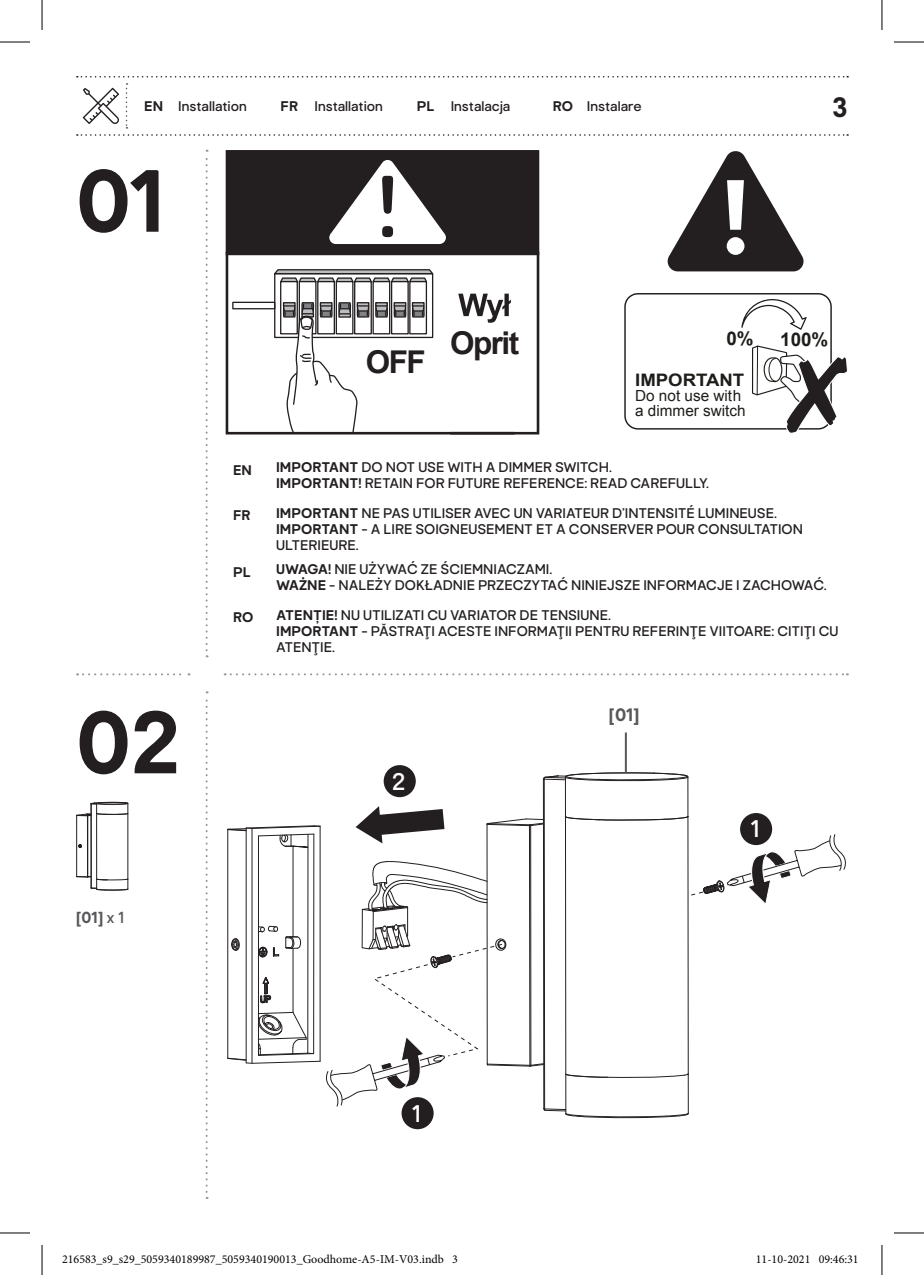
<style>
.page{position:relative;width:924px;height:1275px;background:#fff}
.page>*{position:absolute;margin:0;border:0;box-sizing:border-box;transform-origin:0 0}
.t1{font:700 88px "Good Home";color:#231f20}
.t2{font:700 31.4px "Arial";letter-spacing:-.05em;color:#231f20}
.t3{font:700 28px "Good Home";color:#231f20}
.t4{font:24px "Good Home";color:#fff}
.t5{font:700 18.8px "Arial";color:#1d1d1a}
.t6{font:700 18px "Good Home";color:#57585a}
.t7{font:700 17.2px "Arial";color:#1d1d1a;scale:1.08 1}
.t8{font:700 16px "Good Home";color:#57585a}
.t9{font:15.2px/15.2px "Arial";color:#1d1d1a}
.t10{font:14px/16px "Good Home";color:#231f20}
.t11{font:700 14px "Good Home";color:#231f20}
.t12{font:12px "Minion Pro";color:#000}
.s1{font-weight:700}
.s2{font-weight:400}
</style>
<div class="page">
<svg style="left:205px;top:150px;width:2px;height:507px"></svg>
<svg style="left:77px;top:673px;width:112px;height:2px"></svg>
<svg style="left:224px;top:673px;width:623px;height:2px"></svg>
<svg style="left:77px;top:76px;width:770px;height:60px"></svg>
<svg style="left:458px;top:294px;width:52px;height:29px"></svg>
<div style="left:226px;top:151px;width:312px;height:103px;background:#231f20"></div>
<div style="left:226px;top:150px;width:312px;height:105px;border:1px solid #231f20"></div>
<svg style="left:329px;top:160px;width:116px;height:84px"></svg>
<div style="left:226px;top:252px;width:313px;height:182px;border:3px solid #231f20"></div>
<svg style="left:273px;top:269px;width:162px;height:165px"></svg>
<div style="left:232px;top:302px;width:43px;height:7px;border:1px solid #231f20"></div>
<hr style="left:450px;top:432px;width:64px;height:2px;background:#231f20">
<div style="left:624px;top:293px;width:207px;height:136px;border:1px solid #1d1d1a;border-radius:13px"></div>
<svg style="left:741px;top:293px;width:106px;height:140px"></svg>
<svg style="left:667px;top:151px;width:137px;height:120px"></svg>
<hr style="left:0;top:42px;width:30px;height:1px;background:#000">
<hr style="left:893px;top:42px;width:30px;height:1px;background:#000">
<hr style="left:0;top:1232px;width:30px;height:1px;background:#000">
<hr style="left:893px;top:1232px;width:30px;height:1px;background:#000">
<hr style="left:42px;top:0;width:1px;height:30px;background:#000">
<hr style="left:42px;top:1245px;width:1px;height:30px;background:#000">
<hr style="left:881px;top:0;width:1px;height:30px;background:#000">
<hr style="left:881px;top:1245px;width:1px;height:30px;background:#000">
<svg style="left:76px;top:691px;width:770px;height:508px"></svg>
<p class="t10" style="left:144px;top:98px;width:104px"><span class="s1">EN</span> Installation</p>
<p class="t10" style="left:280px;top:98px;width:104px"><span class="s1">FR</span> Installation</p>
<p class="t10" style="left:416px;top:98px;width:95px"><span class="s1">PL</span> Instalacja</p>
<p class="t10" style="left:552px;top:98px;width:90px"><span class="s1">RO</span> Instalare</p>
<h3 class="t3" style="left:831px;top:91px;width:18px">3</h3>
<h1 class="t1" style="left:76px;top:150px;width:90px">01</h1>
<h1 class="t1" style="left:76px;top:691px;width:106px">02</h1>
<p class="t8" style="left:76px;top:907px;width:50px">[01] <span class="s2">x 1</span></p>
<h2 class="t2" style="left:365px;top:341px;width:61px">OFF</h2>
<h2 class="t2" style="left:450px;top:322px;width:70px">Oprit</h2>
<h3 class="t5" style="left:726px;top:326px;width:29px">0%</h3>
<h3 class="t5" style="left:779px;top:326px;width:50px">100%</h3>
<p class="t7" style="left:635px;top:368px;width:103px">IMPORTANT</p>
<p class="t9" style="left:635px;top:388px;width:112px">Do not use with a dimmer switch</p>
<p class="t11" style="left:233px;top:462px;width:20px">EN</p>
<p class="t10" style="left:276px;top:460px;width:434px"><span class="s1">IMPORTANT</span> DO NOT USE WITH A DIMMER SWITCH.<br><span class="s1">IMPORTANT!</span> RETAIN FOR FUTURE REFERENCE: READ CAREFULLY.</p>
<p class="t11" style="left:233px;top:507px;width:19px">FR</p>
<p class="t10" style="left:276px;top:505px;width:528px"><span class="s1">IMPORTANT</span> NE PAS UTILISER AVEC UN VARIATEUR D’INTENSITÉ LUMINEUSE.<br><span class="s1">IMPORTANT</span> - A LIRE SOIGNEUSEMENT ET A CONSERVER POUR CONSULTATION<br>ULTERIEURE.</p>
<p class="t11" style="left:233px;top:563px;width:19px">PL</p>
<p class="t10" style="left:276px;top:561px;width:552px"><span class="s1">UWAGA!</span> NIE UŻYWAĆ ZE ŚCIEMNIACZAMI.<br><span class="s1">WAŻNE</span> - NALEŻY DOKŁADNIE PRZECZYTAĆ NINIEJSZE INFORMACJE I ZACHOWAĆ.</p>
<p class="t11" style="left:233px;top:609px;width:22px">RO</p>
<p class="t10" style="left:276px;top:607px;width:563px"><span class="s1">ATENȚIE!</span> NU UTILIZATI CU VARIATOR DE TENSIUNE.<br><span class="s1">IMPORTANT</span> - PĂSTRAŢI ACESTE INFORMAŢII PENTRU REFERINŢE VIITOARE: CITIŢI CU<br>ATENŢIE.</p>
<h3 class="t4" style="left:391px;top:767px;width:16px">2</h3>
<p class="t6" style="left:608px;top:704px;width:32px">[01]</p>
<h3 class="t4" style="left:750px;top:815px;width:11px">1</h3>
<h3 class="t4" style="left:411px;top:1099px;width:11px">1</h3>
<p class="t12" style="left:62px;top:1251px;width:397px">216583_s9_s29_5059340189987_5059340190013_Goodhome-A5-IM-V03.indb 3</p>
<p class="t12" style="left:755px;top:1251px;width:104px">11-10-2021 09:46:31</p>
</div>
